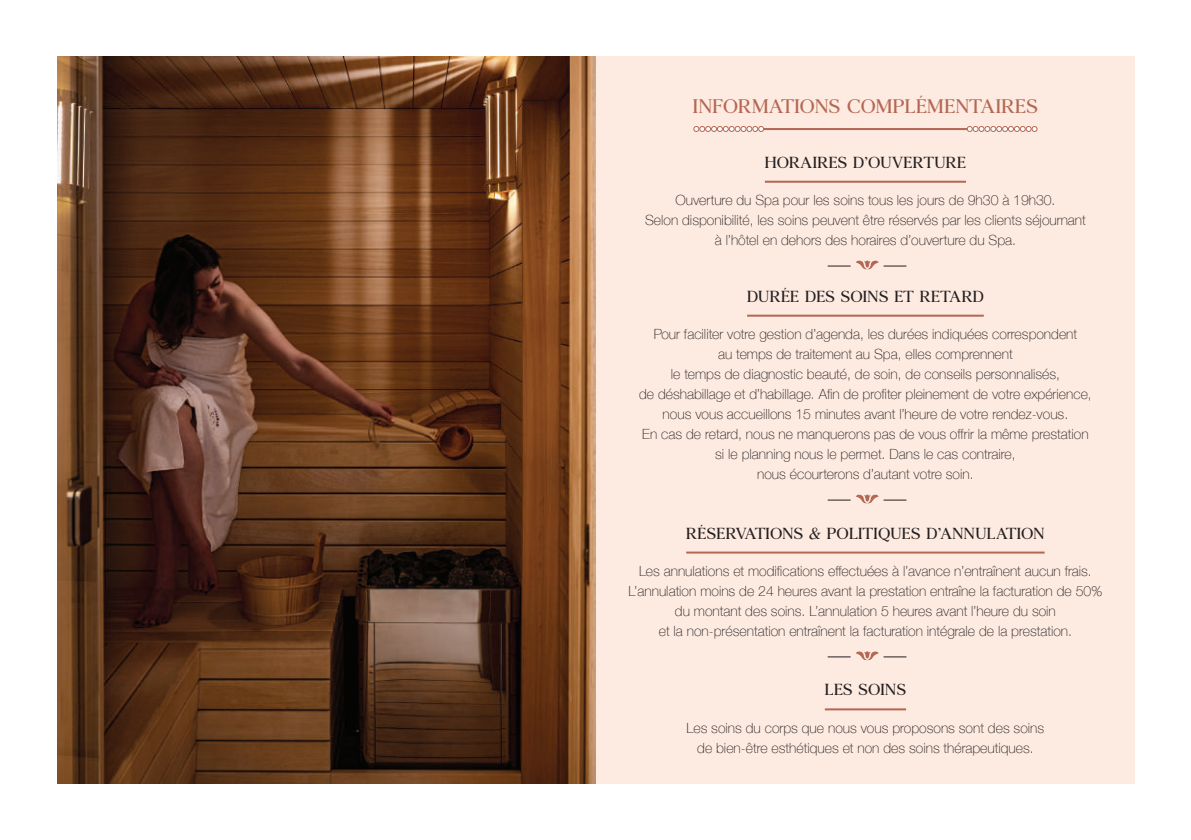
<style>
.page{position:relative;width:1191px;height:840px;background:#fff}
.page>*{position:absolute;margin:0;border:0;box-sizing:border-box;transform-origin:0 0}
.t1{font:500 22px "Agatho";letter-spacing:.02em;color:#b46752}
.t2{font:500 18px "Agatho";letter-spacing:.02em;color:#231f20}
.t3{font:100 14px/20px "Helvetica Neue";color:#231f20;text-align:center}
</style>
<div class="page">
<img style="left:57px;top:57px;width:539px;height:725px">
<div style="left:596px;top:56px;width:538px;height:727px;background:#fdeae0"></div>
<hr style="left:759px;top:128px;width:209px;height:2px;background:#b46752">
<svg style="left:693px;top:126px;width:71px;height:6px"></svg>
<svg style="left:967px;top:126px;width:70px;height:6px"></svg>
<hr style="left:765px;top:181px;width:201px;height:2px;background:#b46752">
<hr style="left:747px;top:314px;width:236px;height:2px;background:#b46752">
<hr style="left:686px;top:551px;width:358px;height:2px;background:#b46752">
<hr style="left:825px;top:708px;width:81px;height:2px;background:#b46752">
<svg style="left:827px;top:260px;width:79px;height:9px"></svg>
<svg style="left:827px;top:494px;width:79px;height:9px"></svg>
<svg style="left:827px;top:651px;width:79px;height:8px"></svg>
<h1 class="t1" style="left:693px;top:95px;width:346px">INFORMATIONS COMPLÉMENTAIRES</h1>
<p class="t2" style="left:765px;top:153px;width:203px">HORAIRES D’OUVERTURE</p>
<p class="t3" style="left:645px;top:189px;width:442px">Ouverture du Spa pour les soins tous les jours de 9h30 à 19h30.<br>Selon disponibilité, les soins peuvent être réservés par les clients séjournant à l’hôtel en dehors des horaires d’ouverture du Spa.</p>
<p class="t2" style="left:747px;top:287px;width:238px">DURÉE DES SOINS ET RETARD</p>
<p class="t3" style="left:639px;top:323px;width:454px">Pour faciliter votre gestion d’agenda, les durées indiquées correspondent<br>au temps de traitement au Spa, elles comprennent<br>le temps de diagnostic beauté, de soin, de conseils personnalisés,<br>de déshabillage et d’habillage. Afin de profiter pleinement de votre expérience, nous vous accueillons 15 minutes avant l’heure de votre rendez-vous.<br>En cas de retard, nous ne manquerons pas de vous offrir la même prestation si le planning nous le permet. Dans le cas contraire,<br>nous écourterons d’autant votre soin.</p>
<p class="t2" style="left:686px;top:524px;width:360px">RÉSERVATIONS &amp; POLITIQUES D’ANNULATION</p>
<p class="t3" style="left:628px;top:560px;width:475px">Les annulations et modifications effectuées à l’avance n’entraînent aucun frais.<br>L’annulation moins de 24 heures avant la prestation entraîne la facturation de 50% du montant des soins. L’annulation 5 heures avant l’heure du soin<br>et la non-présentation entraînent la facturation intégrale de la prestation.</p>
<p class="t2" style="left:825px;top:680px;width:83px">LES SOINS</p>
<p class="t3" style="left:686px;top:716px;width:359px">Les soins du corps que nous vous proposons sont des soins de bien-être esthétiques et non des soins thérapeutiques.</p>
</div>
